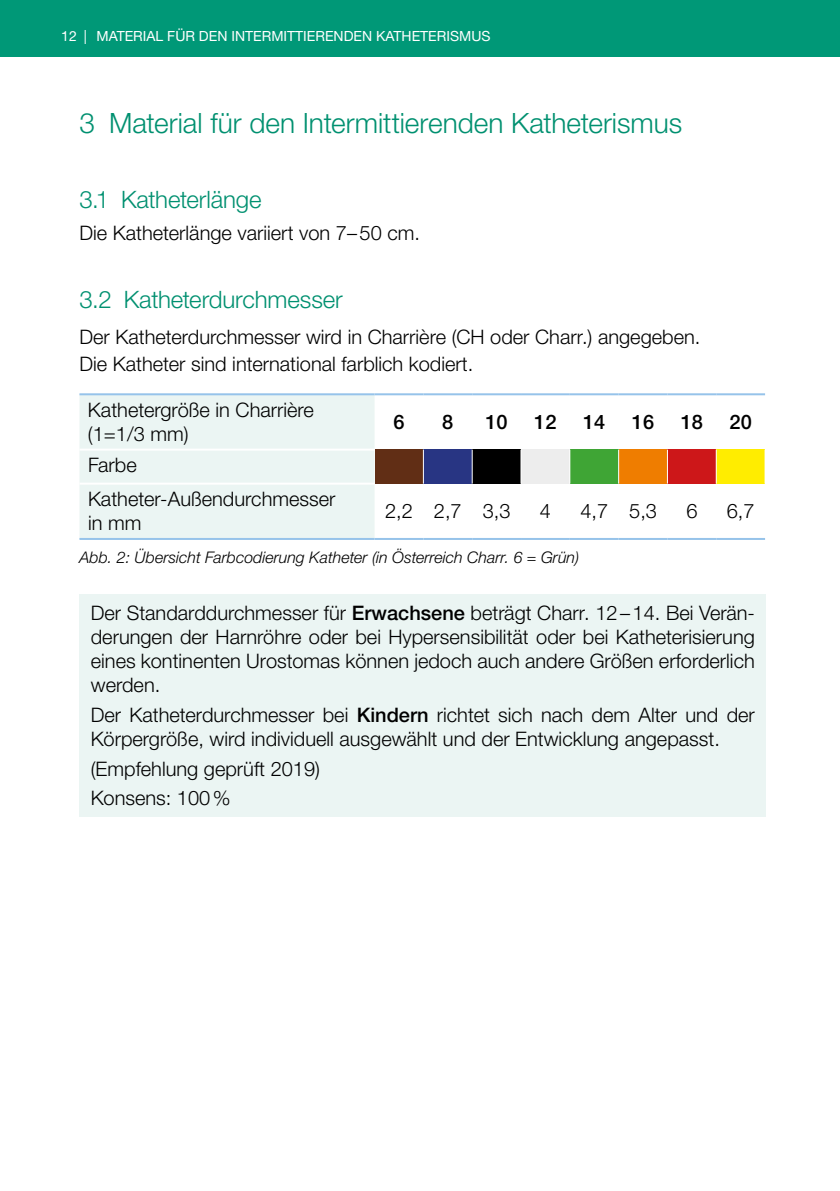
<style>
.page{position:relative;width:840px;height:1191px;background:#fff}
.page>*{position:absolute;margin:0;border:0;box-sizing:border-box;transform-origin:0 0}
.t1{font:300 28px "Helvetica Neue LTW1 G";color:#009070}
.t2{font:300 24px "Helvetica Neue LTW1 G";letter-spacing:-.005em;color:#009070}
.t3{font:300 20px/24px "Helvetica Neue LTW1 G";color:#000}
.t4{font:500 20px "Helvetica Neue LTW1 G";color:#000}
.t5{font:italic 300 16px "Helvetica Neue LTW1 G";color:#000}
.t6{font:14px "Helvetica Neue LTW1 G";color:#fff}
.s1{font-weight:500}
</style>
<div class="page">
<div style="left:0;top:0;width:839px;height:57px;background:#009877"></div>
<div style="left:79px;top:395px;width:295px;height:143px;background:#ebf5f3"></div>
<div style="left:374px;top:449px;width:49px;height:34px;background:#612e15"></div>
<div style="left:423px;top:449px;width:49px;height:34px;background:#283583"></div>
<div style="left:472px;top:449px;width:48px;height:34px;background:#000"></div>
<div style="left:520px;top:449px;width:49px;height:34px;background:#ededed"></div>
<div style="left:569px;top:449px;width:49px;height:34px;background:#3fa535"></div>
<div style="left:618px;top:449px;width:49px;height:34px;background:#ef7d00"></div>
<div style="left:667px;top:449px;width:48px;height:34px;background:#cd1719"></div>
<div style="left:715px;top:449px;width:49px;height:34px;background:#ffed00"></div>
<hr style="left:79px;top:448px;width:295px;height:2px;background:#fff">
<hr style="left:422px;top:449px;width:1px;height:34px;background:#fff">
<hr style="left:471px;top:449px;width:1px;height:34px;background:#fff">
<hr style="left:520px;top:449px;width:1px;height:34px;background:#fff">
<hr style="left:569px;top:449px;width:1px;height:34px;background:#fff">
<hr style="left:617px;top:449px;width:1px;height:34px;background:#fff">
<hr style="left:666px;top:449px;width:1px;height:34px;background:#fff">
<hr style="left:715px;top:449px;width:1px;height:34px;background:#fff">
<hr style="left:79px;top:482px;width:295px;height:2px;background:#fff">
<hr style="left:79px;top:393px;width:295px;height:2px;background:#96c3ea">
<hr style="left:374px;top:393px;width:49px;height:2px;background:#96c3ea">
<hr style="left:423px;top:393px;width:49px;height:2px;background:#96c3ea">
<hr style="left:472px;top:393px;width:48px;height:2px;background:#96c3ea">
<hr style="left:520px;top:393px;width:49px;height:2px;background:#96c3ea">
<hr style="left:569px;top:393px;width:49px;height:2px;background:#96c3ea">
<hr style="left:618px;top:393px;width:49px;height:2px;background:#96c3ea">
<hr style="left:667px;top:393px;width:48px;height:2px;background:#96c3ea">
<hr style="left:715px;top:393px;width:49px;height:2px;background:#96c3ea">
<hr style="left:79px;top:538px;width:295px;height:2px;background:#96c3ea">
<hr style="left:374px;top:538px;width:49px;height:2px;background:#96c3ea">
<hr style="left:423px;top:538px;width:49px;height:2px;background:#96c3ea">
<hr style="left:472px;top:538px;width:48px;height:2px;background:#96c3ea">
<hr style="left:520px;top:538px;width:49px;height:2px;background:#96c3ea">
<hr style="left:569px;top:538px;width:49px;height:2px;background:#96c3ea">
<hr style="left:618px;top:538px;width:49px;height:2px;background:#96c3ea">
<hr style="left:667px;top:538px;width:48px;height:2px;background:#96c3ea">
<hr style="left:715px;top:538px;width:49px;height:2px;background:#96c3ea">
<div style="left:79px;top:595px;width:686px;height:222px;background:#ebf5f3"></div>
<p class="t6" style="left:61px;top:28px;width:430px">12 | MATERIAL FÜR DEN INTERMITTIERENDEN KATHETERISMUS</p>
<h1 class="t1" style="left:79px;top:106px;width:604px">3 Material für den Intermittierenden Katheterismus</h1>
<p class="t2" style="left:79px;top:184px;width:183px">3.1 Katheterlänge</p>
<p class="t3" style="left:79px;top:220px;width:342px">Die Katheterlänge variiert von 7–50 cm.</p>
<p class="t2" style="left:79px;top:285px;width:264px">3.2 Katheterdurchmesser</p>
<p class="t3" style="left:79px;top:324px;width:622px;line-height:26.2px">Der Katheterdurchmesser wird in Charrière (CH oder Charr.) angegeben.<br>Die Katheter sind international farblich kodiert.</p>
<p class="t3" style="left:88px;top:398px;width:227px">Kathetergröße in Charrière (1=1/3 mm)</p>
<p class="t4" style="left:393px;top:410px;width:13px">6</p>
<p class="t4" style="left:442px;top:410px;width:13px">8</p>
<p class="t4" style="left:485px;top:410px;width:24px">10</p>
<p class="t4" style="left:534px;top:410px;width:24px">12</p>
<p class="t4" style="left:582px;top:410px;width:24px">14</p>
<p class="t4" style="left:631px;top:410px;width:24px">16</p>
<p class="t4" style="left:680px;top:410px;width:24px">18</p>
<p class="t4" style="left:729px;top:410px;width:24px">20</p>
<p class="t3" style="left:88px;top:448px;width:249px;line-height:34px">Farbe<br>Katheter-Außendurchmesser</p>
<p class="t3" style="left:88px;top:511px;width:55px">in mm</p>
<p class="t3" style="left:385px;top:499px;width:127px">2,2 2,7 3,3</p>
<p class="t3" style="left:539px;top:499px;width:13px">4</p>
<p class="t3" style="left:580px;top:499px;width:78px">4,7 5,3</p>
<p class="t3" style="left:686px;top:499px;width:13px">6</p>
<p class="t3" style="left:726px;top:499px;width:29px">6,7</p>
<p class="t5" style="left:79px;top:547px;width:501px">Abb. 2: Übersicht Farbcodierung Katheter (in Österreich Charr. 6 = Grün)</p>
<p class="t3" style="left:91px;top:601px;width:665px;text-align:justify">Der Standarddurchmesser für <span class="s1">Erwachsene</span> beträgt Charr. 12–14. Bei Verän&shy;derungen der Harnröhre oder bei Hypersensibilität oder bei Katheterisierung eines kontinenten Urostomas können jedoch auch andere Größen erforderlich werden.</p>
<p class="t3" style="left:91px;top:703px;width:665px">Der Katheterdurchmesser bei <span class="s1">Kindern</span> richtet sich nach dem Alter und der<br>Körpergröße, wird individuell ausgewählt und der Entwicklung angepasst.</p>
<p class="t3" style="left:91px;top:754px;width:230px;line-height:29.6px">(Empfehlung geprüft 2019)<br>Konsens: 100%</p>
</div>
